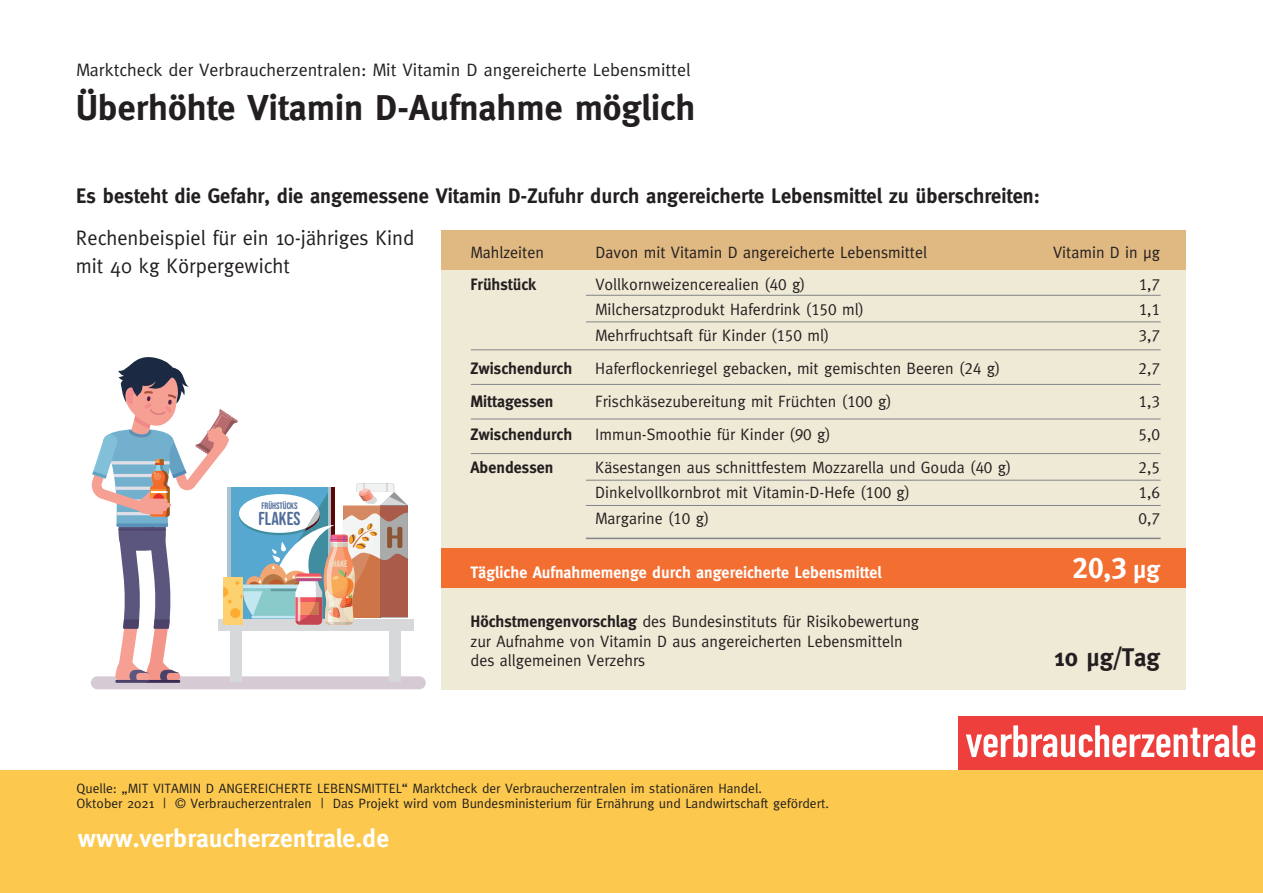
<style>
.page{position:relative;width:1263px;height:893px;background:#fff}
.page>*{position:absolute;margin:0;border:0;box-sizing:border-box;transform-origin:0 0}
.t1{font:700 36px "Meta";color:#231f20}
.t2{font:30px "Meta Plus Bold Caps";color:#fff}
.t3{font:700 25.5px "Meta";color:#fff}
.t4{font:700 25.5px "Meta";color:#231f20}
.t5{font:700 21px/42px "Meta";color:#231f20}
.t6{font:21px "Meta";color:#231f20}
.t7{font:18.75px "Bebas Neue Rounded";color:#506c99}
.t8{font:18px "Meta";color:#231f20}
.t9{font:16.5px/19.5px "Meta";color:#231f20}
.t10{font:700 16.5px "Meta";color:#231f20}
.t11{font:700 16.5px "Meta";color:#fff}
.t12{font:16.5px "Meta Caps";color:#231f20}
.t13{font:13.5px/15px "Meta";color:#231f20}
.t14{font:9.3px "Bebas Neue Rounded";color:#506c99}
.t15{font:9.3px "Bebas Neue Rounded";color:#ede0c1}
.s1{font-weight:400}
.s2{font-family:"Meta Caps"}
.s3{font-family:"Meta";font-weight:700;font-size:25.5px}
.s4{font-weight:700}
</style>
<div class="page">
<div style="left:218px;top:618px;width:196px;height:12px;background:#d7d8da"></div>
<div style="left:441px;top:230px;width:745px;height:459px;background:#efead6"></div>
<div style="left:441px;top:230px;width:745px;height:39px;background:#e0b881"></div>
<div style="left:441px;top:548px;width:745px;height:39px;background:#f36e31"></div>
<div style="left:91px;top:676px;width:335px;height:13px;background:#d6cbd5;border-radius:6px"></div>
<div style="left:389px;top:626px;width:11px;height:56px;background:#d7d8da"></div>
<div style="left:230px;top:626px;width:11px;height:56px;background:#d7d8da"></div>
<hr style="left:146px;top:680px;width:34px;height:3px;background:#3d2a52">
<hr style="left:115px;top:680px;width:35px;height:3px;background:#4c4168">
<hr style="left:471px;top:349px;width:689px;height:1px;background:#828487">
<hr style="left:586px;top:321px;width:574px;height:1px;background:#828487">
<hr style="left:586px;top:295px;width:574px;height:1px;background:#828487">
<hr style="left:586px;top:480px;width:574px;height:1px;background:#828487">
<hr style="left:586px;top:505px;width:574px;height:1px;background:#828487">
<hr style="left:586px;top:538px;width:574px;height:1px;background:#828487">
<hr style="left:471px;top:384px;width:689px;height:1px;background:#828487">
<hr style="left:471px;top:419px;width:689px;height:1px;background:#828487">
<hr style="left:471px;top:453px;width:689px;height:1px;background:#828487">
<svg style="left:91px;top:357px;width:317px;height:323px"></svg>
<div style="left:0;top:770px;width:1263px;height:123px;background:#fcc94e"></div>
<div style="left:959px;top:716px;width:304px;height:54px;background:#ee3f3d"></div>
<svg style="left:966px;top:725px;width:289px;height:32px"></svg>
<p class="t8" style="left:76px;top:60px;width:616px">Marktcheck der Verbraucherzentralen: Mit Vitamin D angereicherte Lebensmittel</p>
<p class="t1" style="left:76px;top:86px;width:621px">Überhöhte Vitamin D-Aufnahme möglich</p>
<p class="t5" style="left:76px;top:174px;width:966px">Es besteht die Gefahr, die angemessene Vitamin D-Zufuhr durch angereicherte Lebensmittel zu überschreiten:<br><span class="s1">Rechenbeispiel für ein 10-jähriges Kind</span></p>
<p class="t6" style="left:76px;top:254px;width:216px">mit 40 kg Körpergewicht</p>
<p class="t9" style="left:470px;top:242px;width:75px">Mahlzeiten</p>
<p class="t9" style="left:595px;top:242px;width:333px">Davon mit Vitamin D angereicherte Lebensmittel</p>
<p class="t9" style="left:1053px;top:242px;width:108px">Vitamin D in µg</p>
<p class="t10" style="left:470px;top:274px;width:68px">Frühstück</p>
<p class="t9" style="left:595px;top:274px;width:212px">Vollkornweizencerealien (<span class="s2">40</span> g)</p>
<p class="t12" style="left:1139px;top:274px;width:23px">1,7</p>
<p class="t9" style="left:595px;top:299px;width:270px">Milchersatzprodukt Haferdrink (<span class="s2">150</span> ml)</p>
<p class="t12" style="left:1139px;top:300px;width:23px">1,1</p>
<p class="t9" style="left:595px;top:325px;width:236px">Mehrfruchtsaft für Kinder (<span class="s2">150</span> ml)</p>
<p class="t12" style="left:1139px;top:325px;width:23px">3,7</p>
<p class="t10" style="left:470px;top:358px;width:103px">Zwischendurch</p>
<p class="t9" style="left:595px;top:358px;width:407px">Haferflockenriegel gebacken, mit gemischten Beeren (<span class="s2">24</span> g)</p>
<p class="t12" style="left:1139px;top:358px;width:23px">2,7</p>
<p class="t10" style="left:470px;top:391px;width:84px">Mittagessen</p>
<p class="t9" style="left:595px;top:391px;width:298px">Frischkäsezubereitung mit Früchten (<span class="s2">100</span> g)</p>
<p class="t12" style="left:1139px;top:391px;width:23px">1,3</p>
<p class="t10" style="left:470px;top:424px;width:103px">Zwischendurch</p>
<p class="t9" style="left:595px;top:424px;width:237px">Immun-Smoothie für Kinder (<span class="s2">90</span> g)</p>
<p class="t12" style="left:1139px;top:424px;width:23px">5,0</p>
<p class="t10" style="left:470px;top:457px;width:84px">Abendessen</p>
<p class="t9" style="left:595px;top:457px;width:418px">Käsestangen aus schnittfestem Mozzarella und Gouda (<span class="s2">40</span> g)</p>
<p class="t12" style="left:1139px;top:457px;width:23px">2,5</p>
<p class="t9" style="left:595px;top:482px;width:317px">Dinkelvollkornbrot mit Vitamin-D-Hefe (<span class="s2">100</span> g)</p>
<p class="t12" style="left:1139px;top:483px;width:23px">1,6</p>
<p class="t9" style="left:595px;top:508px;width:116px">Margarine (<span class="s2">10</span> g)</p>
<p class="t12" style="left:1139px;top:508px;width:23px">0,7</p>
<p class="t11" style="left:470px;top:562px;width:413px">Tägliche Aufnahmemenge durch angereicherte Lebensmittel</p>
<p class="t2" style="left:1072px;top:550px;width:89px">20,3 <span class="s3">µg</span></p>
<p class="t9" style="left:470px;top:611px;width:450px"><span class="s4">Höchstmengenvorschlag</span> des Bundesinstituts für Risikobewertung zur Aufnahme von Vitamin D aus angereicherten Lebensmitteln des allgemeinen Verzehrs</p>
<p class="t14" style="left:261px;top:501px;width:38px">FRÜHSTÜCKS</p>
<p class="t7" style="left:258px;top:507px;width:44px">FLAKES</p>
<p class="t15" style="left:329px;top:558px;width:20px">SHAKE</p>
<p class="t4" style="left:1054px;top:643px;width:108px">10 µg/Tag</p>
<p class="t13" style="left:77px;top:781px;width:754px">Quelle: „MIT VITAMIN D ANGEREICHERTE LEBENSMITTEL“ Marktcheck der Verbraucherzentralen im stationären Handel.<br>Oktober 2021 | © Verbraucherzentralen | Das Projekt wird vom Bundesministerium für Ernährung und Landwirtschaft gefördert.</p>
<p class="t3" style="left:78px;top:824px;width:313px">www.verbraucherzentrale.de</p>
</div>
